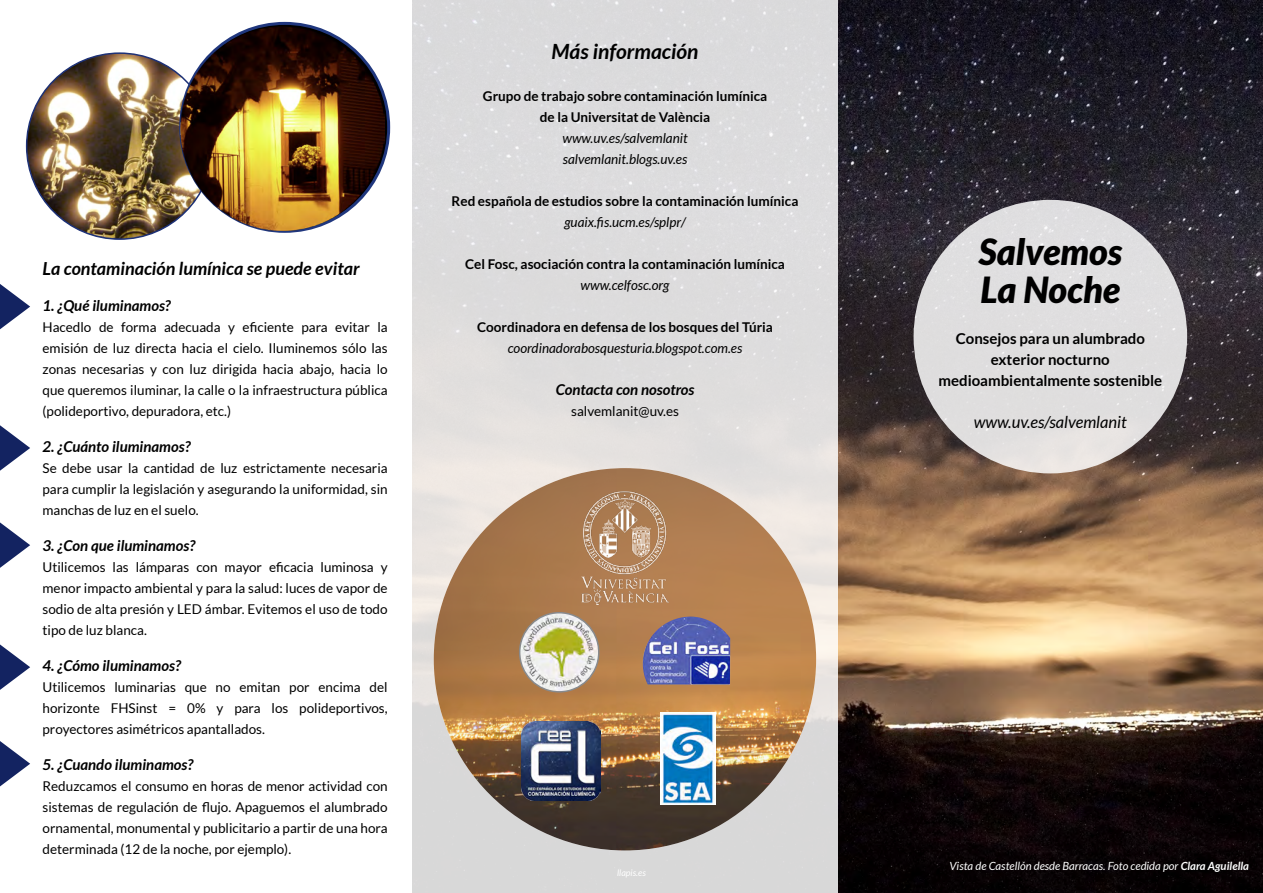
<style>
.page{position:relative;width:1263px;height:893px;background:#fff}
.page>*{position:absolute;margin:0;border:0;box-sizing:border-box;transform-origin:0 0}
.t1{font:italic 900 36px/37.5px "Lato";color:#000}
.t2{font:italic 700 21px "Lato";color:#000}
.t3{font:italic 700 18px "Lato";color:#000}
.t4{font:italic 16.5px "Lato";color:#000}
.t5{font:italic 700 15px "Lato";color:#000}
.t6{font:700 15px/21px "Lato";color:#000;text-align:center}
.t7{font:13.5px/21px "Lato";color:#000;text-align:justify}
.t8{font:700 13.5px/21px "Lato";color:#000;text-align:center}
.t9{font:italic 13.5px/21px "Lato";color:#000}
.t10{font:italic 11.25px "Lato";color:#fff}
.t11{font:italic 9px "Lato";color:#fff}
.s1{font-weight:700}
</style>
<div class="page">
<img style="left:838px;top:0;width:425px;height:893px">
<svg style="left:412px;top:0;width:426px;height:893px;background:#dedcdc"></svg>
<div style="left:913px;top:200px;width:274px;height:273px;background:#dfdedf;border-radius:50%"></div>
<img style="left:434px;top:468px;width:382px;height:382px;border-radius:191px">
<img style="left:660px;top:712px;width:56px;height:93px">
<img style="left:521px;top:721px;width:79px;height:79px">
<img style="left:520px;top:613px;width:79px;height:79px;border-radius:40px">
<div style="left:519px;top:612px;width:80px;height:81px;border:2px solid #888a8d;border-radius:50%"></div>
<img style="left:581px;top:489px;width:87px;height:115px">
<img style="left:643px;top:617px;width:87px;height:68px">
<img style="left:27px;top:53px;width:186px;height:186px;border-radius:93px">
<img style="left:181px;top:26px;width:204px;height:204px">
<svg style="left:0;top:284px;width:30px;height:45px"></svg>
<svg style="left:0;top:425px;width:30px;height:46px"></svg>
<svg style="left:0;top:522px;width:30px;height:46px"></svg>
<svg style="left:0;top:644px;width:30px;height:46px"></svg>
<svg style="left:0;top:741px;width:30px;height:45px"></svg>
<h3 class="t3" style="left:43px;top:258px;width:319px">La contaminación lumínica se puede evitar</h3>
<p class="t5" style="left:43px;top:297px;width:130px">1. ¿Qué iluminamos?</p>
<p class="t7" style="left:43px;top:316px;width:347px">Hacedlo de forma adecuada y eficiente para evitar la emisión de luz directa hacia el cielo. Iluminemos sólo las zonas necesarias y con luz dirigida hacia abajo, hacia lo que queremos iluminar, la calle o la infraestructura pública (polideportivo, depuradora, etc.)</p>
<p class="t5" style="left:43px;top:438px;width:150px">2. ¿Cuánto iluminamos?</p>
<p class="t7" style="left:43px;top:457px;width:347px">Se debe usar la cantidad de luz estrictamente necesaria para cumplir la legislación y asegurando la uniformidad, sin manchas de luz en el suelo.</p>
<p class="t5" style="left:43px;top:537px;width:154px">3. ¿Con que iluminamos?</p>
<p class="t7" style="left:43px;top:556px;width:347px">Utilicemos las lámparas con mayor eficacia luminosa y menor impacto ambiental y para la salud: luces de vapor de sodio de alta presión y LED ámbar. Evitemos el uso de todo tipo de luz blanca.</p>
<p class="t5" style="left:43px;top:657px;width:140px">4. ¿Cómo iluminamos?</p>
<p class="t7" style="left:43px;top:676px;width:347px">Utilicemos luminarias que no emitan por encima del horizonte FHSinst = 0% y para los polideportivos, proyectores asimétricos apantallados.</p>
<p class="t5" style="left:43px;top:756px;width:152px">5. ¿Cuando iluminamos?</p>
<p class="t7" style="left:43px;top:775px;width:347px">Reduzcamos el consumo en horas de menor actividad con sistemas de regulación de flujo. Apaguemos el alumbrado ornamental, monumental y publicitario a partir de una hora determinada (12 de la noche, por ejemplo).</p>
<h2 class="t2" style="left:552px;top:40px;width:148px">Más información</h2>
<p class="t8" style="left:483px;top:86px;width:286px">Grupo de trabajo sobre contaminación lumínica de la Universitat de València</p>
<p class="t9" style="left:562px;top:128px;width:127px">www.uv.es/salvemlanit salvemlanit.blogs.uv.es</p>
<p class="t8" style="left:452px;top:191px;width:348px">Red española de estudios sobre la contaminación lumínica</p>
<p class="t9" style="left:564px;top:212px;width:123px">guaix.fis.ucm.es/splpr/</p>
<p class="t8" style="left:465px;top:254px;width:321px">Cel Fosc, asociación contra la contaminación lumínica</p>
<p class="t9" style="left:581px;top:275px;width:90px">www.celfosc.org</p>
<p class="t8" style="left:477px;top:317px;width:297px">Coordinadora en defensa de los bosques del Túria</p>
<p class="t9" style="left:508px;top:338px;width:236px">coordinadorabosquesturia.blogspot.com.es</p>
<p class="t5" style="left:556px;top:381px;width:140px">Contacta con nosotros</p>
<p class="t7" style="left:571px;top:401px;width:109px">salvemlanit@uv.es</p>
<p class="t11" style="left:617px;top:868px;width:30px">llapis.es</p>
<h1 class="t1" style="left:979px;top:234px;width:145px">Salvemos<br>La Noche</h1>
<p class="t6" style="left:938px;top:328px;width:225px">Consejos para un alumbrado exterior nocturno medioambientalmente sostenible</p>
<p class="t4" style="left:974px;top:413px;width:155px">www.uv.es/salvemlanit</p>
<p class="t10" style="left:949px;top:860px;width:301px">Vista de Castellón desde Barracas. Foto cedida por <span class="s1">Clara Aguilella</span></p>
</div>
